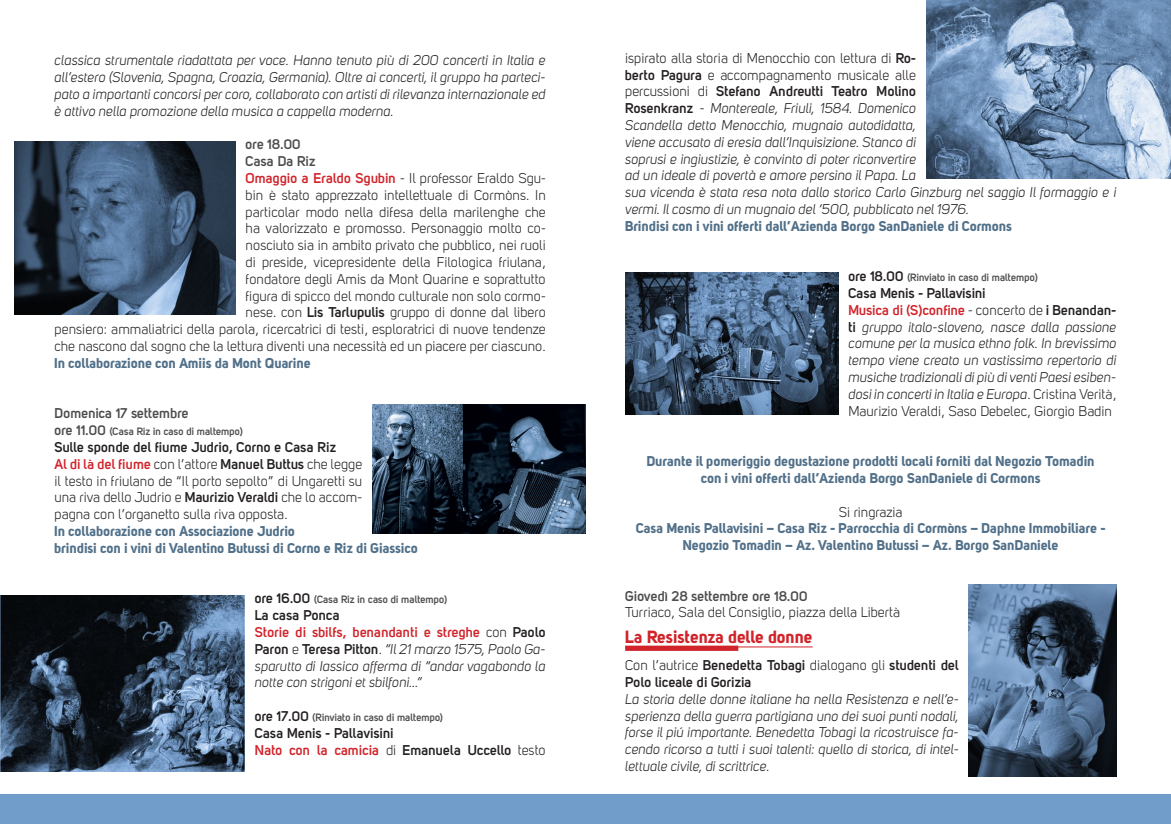
<style>
.page{position:relative;width:1171px;height:824px;background:#fff}
.page>*{position:absolute;margin:0;border:0;box-sizing:border-box;transform-origin:0 0}
.t1{font:17.5px "Uni Sans Bold";color:#d1232a}
.t2{font:italic 14px/16.8px "Uni Sans";letter-spacing:.005em;color:#231f20;text-align:justify}
.t3{font:14px/16.8px "Uni Sans Book";letter-spacing:.005em;color:#231f20;text-align:right}
.t4{font:14px/16.8px "Uni Sans Bold";color:#517089;text-align:center}
.t5{font:700 14px/16.8px "Uni Sans Semi";letter-spacing:.005em;color:#231f20}
.t6{font:700 14px/16.8px "Uni Sans Semi";color:#4b4c4d}
.t7{font:700 14px/16.8px "Uni Sans Semi";letter-spacing:.005em;color:#d1232a}
.t8{font:700 10.5px "Uni Sans Semi";color:#4b4c4d}
.s1{font-family:"Uni Sans Semi";font-weight:700;color:#d1232a}
.s2{font-family:"Uni Sans Semi";font-weight:700}
.s3{font-size:14px}
.s4{font-size:14px;color:#231f20}
.s5{color:#231f20}
.s6{font-family:"Uni Sans Book";font-weight:400;color:#231f20}
.s7{font-family:"Uni Sans Semi";font-weight:700;font-style:normal}
.s8{font-family:"Uni Sans Book";font-style:normal}
.s9{color:#d1232a}
.s10{font-family:"Uni Sans Book";font-weight:400}
</style>
<div class="page">
<div style="left:0;top:794px;width:1171px;height:29px;background:#709dca"></div>
<div style="left:625px;top:645px;width:113px;height:5px;background:#d1232a"></div>
<hr style="left:625px;top:646px;width:188px;height:1px;background:#d1232a">
<img style="left:15px;top:141px;width:221px;height:173px">
<img style="left:372px;top:404px;width:213px;height:129px">
<img style="left:0;top:595px;width:245px;height:176px">
<img style="left:926px;top:0;width:245px;height:178px">
<img style="left:625px;top:272px;width:213px;height:142px">
<img style="left:969px;top:584px;width:147px;height:192px">
<p class="t2" style="left:55px;top:52px;width:493px">classica strumentale riadattata per voce. Hanno tenuto più di 200 concerti in Italia e all’estero (Slovenia, Spagna, Croazia, Germania). Oltre ai concerti, il gruppo ha parteci&shy;pato a importanti concorsi per coro, collaborato con artisti di rilevanza internazionale ed è attivo nella promozione della musica a cappella moderna.</p>
<p class="t6" style="left:246px;top:136px;width:71px">ore 18.00<br>Casa Da Riz</p>
<p class="t3" style="left:55px;top:170px;width:493px"><span class="s1">Omaggio a Eraldo Sgubin</span> - Il professor Eraldo Sgu-<br>bin è stato apprezzato intellettuale di Cormòns. In<br>particolar modo nella difesa della marilenghe che<br>ha valorizzato e promosso. Personaggio molto co-<br>nosciuto sia in ambito privato che pubblico, nei ruoli<br>di preside, vicepresidente della Filologica friulana,<br>fondatore degli Amis da Mont Quarine e soprattutto<br>figura di spicco del mondo culturale non solo cormo-<br>nese. con <span class="s2">Lis Tarlupulis</span> gruppo di donne dal libero<br>pensiero: ammaliatrici della parola, ricercatrici di testi, esploratrici di nuove tendenze che nascono dal sogno che la lettura diventi una necessità ed un piacere per ciascuno.</p>
<p class="t4" style="left:55px;top:354px;width:258px">In collaborazione con Amiis da Mont Quarine</p>
<p class="t6" style="left:55px;top:405px;width:136px">Domenica 17 settembre</p>
<p class="t8" style="left:55px;top:425px;width:190px"><span class="s3">ore 11.00</span> (Casa Riz in caso di maltempo)</p>
<p class="t5" style="left:55px;top:438px;width:283px">Sulle sponde del fiume Judrio, Corno e Casa Riz</p>
<p class="t3" style="left:55px;top:455px;width:309px;text-align:justify"><span class="s1">Al di là del fiume</span> con l’attore <span class="s2">Manuel Buttus</span> che legge il testo in friulano de “Il porto sepolto” di Ungaretti su una riva dello Judrio e <span class="s2">Maurizio Veraldi</span> che lo accom&shy;pagna con l’organetto sulla riva opposta.</p>
<p class="t4" style="left:55px;top:522px;width:365px;text-align:left">In collaborazione con Associazione Judrio<br>brindisi con i vini di Valentino Butussi di Corno e Riz di Giassico</p>
<p class="t8" style="left:255px;top:593px;width:194px"><span class="s4">ore 16.00</span> (Casa Riz in caso di maltempo)</p>
<p class="t7" style="left:255px;top:606px;width:292px"><span class="s5">La casa Ponca<br></span>Storie di sbilfs, benandanti e streghe <span class="s6">con</span> <span class="s5">Paolo</span></p>
<p class="t2" style="left:255px;top:640px;width:292px"><span class="s7">Paron</span> <span class="s8">e</span> <span class="s7">Teresa Pitton</span><span class="s8">.</span> “Il 21 marzo 1575, Paolo Ga&shy;sparutto di Iassico afferma di “andar vagabondo la notte con strigoni et sbilfoni...”</p>
<p class="t8" style="left:255px;top:710px;width:190px"><span class="s4">ore 17.00</span> (Rinviato in caso di maltempo)</p>
<p class="t5" style="left:255px;top:724px;width:292px">Casa Menis - Pallavisini<br><span class="s9">Nato con la camicia</span> <span class="s10">di</span> Emanuela Uccello <span class="s10">testo</span></p>
<p class="t3" style="left:625px;top:49px;width:292px;text-align:left">ispirato alla storia di Menocchio con lettura di <span class="s2">Ro&shy;berto Pagura</span> e accompagnamento musicale alle</p>
<p class="t5" style="left:625px;top:83px;width:292px"><span class="s10">percussioni di</span> Stefano Andreutti Teatro Molino</p>
<p class="t2" style="left:625px;top:100px;width:493px;text-align:left"><span class="s7">Rosenkranz</span> <span class="s8">-</span> Montereale, Friuli, 1584. Domenico<br>Scandella detto Menocchio, mugnaio autodidatta,<br>viene accusato di eresia dall’Inquisizione. Stanco di<br>soprusi e ingiustizie, è convinto di poter riconvertire<br>ad un ideale di povertà e amore persino il Papa. La<br>sua vicenda è stata resa nota dallo storico Carlo Ginzburg nel saggio Il formaggio e i vermi. Il cosmo di un mugnaio del ‘500, pubblicato nel 1976.</p>
<p class="t4" style="left:625px;top:217px;width:388px">Brindisi con i vini offerti dall’Azienda Borgo SanDaniele di Cormons</p>
<p class="t8" style="left:848px;top:271px;width:191px"><span class="s4">ore 18.00</span> (Rinviato in caso di maltempo)</p>
<p class="t5" style="left:848px;top:284px;width:269px">Casa Menis - Pallavisini<br><span class="s9">Musica di (S)confine</span> <span class="s10">- concerto de</span> i Benandan-</p>
<p class="t2" style="left:848px;top:318px;width:269px"><span class="s7">ti</span> gruppo italo-sloveno, nasce dalla passione comune per la musica ethno folk. In brevissimo tempo viene creato un vastissimo repertorio di musiche tradizionali di più di venti Paesi esiben&shy;dosi in concerti in Italia e Europa<span class="s8">. Cristina Verità,</span></p>
<p class="t3" style="left:848px;top:402px;width:265px">Maurizio Veraldi, Saso Debelec, Giorgio Badin</p>
<p class="t4" style="left:647px;top:452px;width:449px">Durante il pomeriggio degustazione prodotti locali forniti dal Negozio Tomadin con i vini offerti dall’Azienda Borgo SanDaniele di Cormons</p>
<p class="t3" style="left:839px;top:503px;width:65px">Si ringrazia</p>
<p class="t4" style="left:636px;top:519px;width:471px">Casa Menis Pallavisini – Casa Riz - Parrocchia di Cormòns – Daphne Immobiliare -<br>Negozio Tomadin – Az. Valentino Butussi – Az. Borgo SanDaniele</p>
<p class="t6" style="left:625px;top:587px;width:184px">Giovedì 28 settembre ore 18.00</p>
<p class="t3" style="left:625px;top:604px;width:277px">Turriaco, Sala del Consiglio, piazza della Libertà</p>
<p class="t1" style="left:625px;top:626px;width:189px">La Resistenza delle donne</p>
<p class="t5" style="left:625px;top:656px;width:335px"><span class="s10">Con l’autrice</span> Benedetta Tobagi <span class="s10">dialogano gli</span> studenti del<br>Polo liceale di Gorizia</p>
<p class="t2" style="left:625px;top:690px;width:335px">La storia delle donne italiane ha nella Resistenza e nell’e&shy;sperienza della guerra partigiana uno dei suoi punti nodali, forse il piú importante. Benedetta Tobagi la ricostruisce fa&shy;cendo ricorso a tutti i suoi talenti: quello di storica, di intel&shy;lettuale civile, di scrittrice.</p>
</div>
